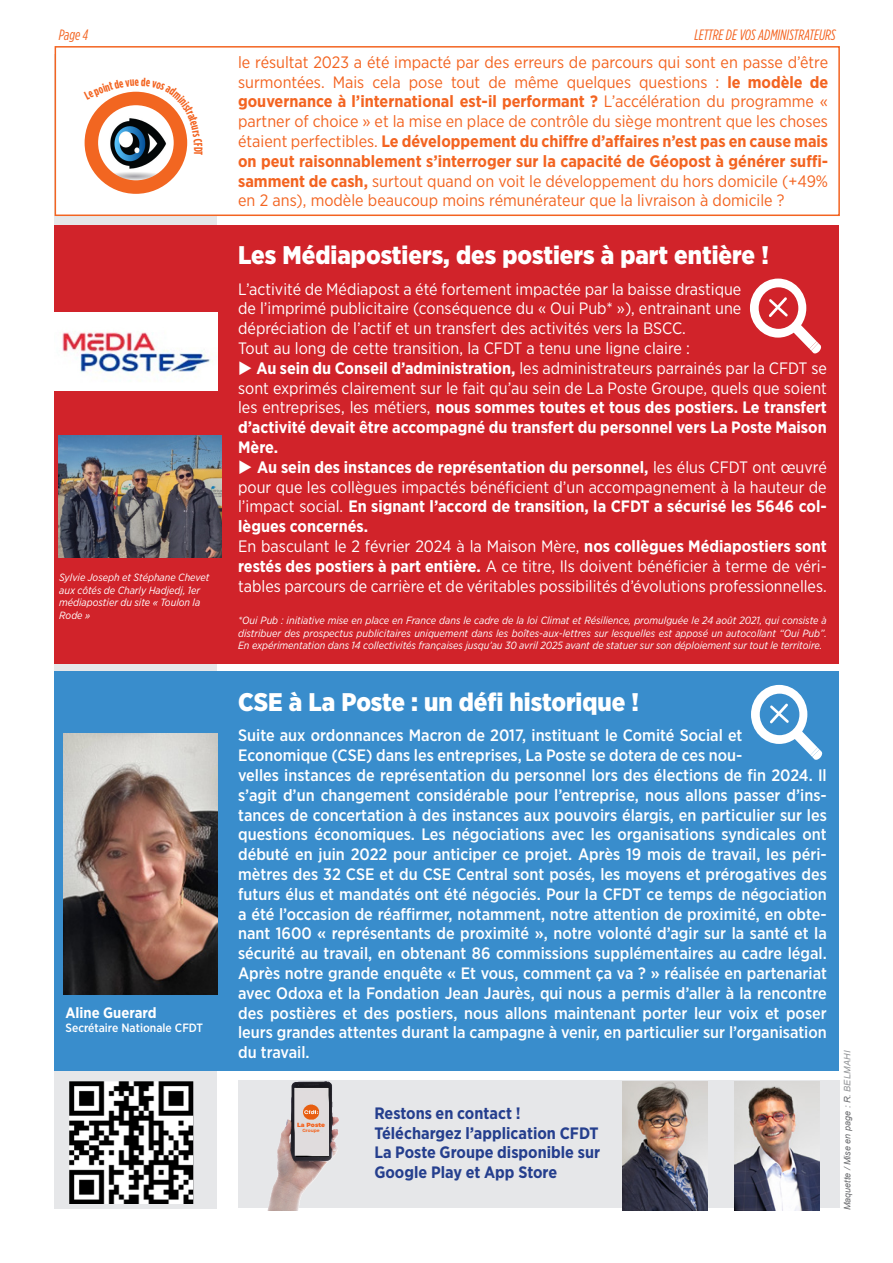
<style>
.page{position:relative;width:893px;height:1263px;background:#fff}
.page>*{position:absolute;margin:0;border:0;box-sizing:border-box;transform-origin:0 0}
.t1{font:900 25.5px "Gotham Narrow";color:#fff}
.t2{font:500 16.5px/19.8px "Gotham Narrow";color:#fff}
.t3{font:16.5px/19.8px "Gotham Narrow";color:#f36421;text-align:justify}
.t4{font:700 16.5px/19.8px "Gotham Narrow";color:#fff;text-align:justify}
.t5{font:16.5px/19.8px "Gotham Narrow";color:#fff;text-align:justify}
.t6{font:700 16.5px/19.8px "Gotham Narrow";color:#253f8e;text-align:justify}
.t7{font:italic 15px "Gotham Condensed";color:#f36421}
.t8{font:700 15px "Gotham Narrow";color:#fff}
.t9{font:500 12px "Gotham Narrow";color:#fff}
.t10{font:700 12px "Gotham Condensed";color:#f36421}
.t11{font:italic 10.5px/12.6px "Gotham Narrow";color:#fff;text-align:justify}
.t12{font:italic 9px "Arial";color:#6c6d70}
.t13{font:900 6px "Montserrat";color:#f36421}
.t14{font:700 4.5px "Montserrat";color:#f36421}
.s1{font-weight:700}
.s2{font-weight:400}
.s3{color:#939598}
</style>
<div class="page">
<div style="left:54px;top:54px;width:163px;height:1155px;background:#e6e7e9"></div>
<div style="left:238px;top:1081px;width:601px;height:127px;background:#e6e7e9"></div>
<img style="left:622px;top:1082px;width:85px;height:128px">
<img style="left:734px;top:1082px;width:85px;height:128px">
<img style="left:70px;top:1082px;width:123px;height:122px">
<img style="left:268px;top:1082px;width:70px;height:128px">
<div style="left:299px;top:1120px;width:22px;height:11px;background:#dfdcdc"></div>
<div style="left:54px;top:671px;width:785px;height:400px;background:#398dcc"></div>
<div style="left:54px;top:226px;width:785px;height:438px;background:#d1232a"></div>
<img style="left:63px;top:733px;width:154px;height:261px">
<svg style="left:751px;top:685px;width:72px;height:75px"></svg>
<svg style="left:750px;top:279px;width:72px;height:75px"></svg>
<img style="left:58px;top:435px;width:163px;height:122px">
<img style="left:54px;top:312px;width:163px;height:78px">
<div style="left:55px;top:46px;width:785px;height:170px;background:#fff;border:2px solid #f36421"></div>
<img style="left:86px;top:155px;width:100px;height:38px">
<div style="left:85px;top:92px;width:102px;height:101px;border:14px solid #f26621;border-radius:50%"></div>
<svg style="left:84px;top:91px;width:104px;height:64px"></svg>
<p class="t7" style="left:59px;top:26px;width:31px">Page 4</p>
<p class="t7" style="left:694px;top:26px;width:143px">LETTRE DE VOS ADMINISTRATEURS</p>
<p class="t10" style="left:205px;top:146px;width:7px;rotate:90deg">D</p>
<p class="t11" style="left:59px;top:571px;width:152px;text-align:left">Sylvie Joseph et Stéphane Chevet aux côtés de Charly Hadjedj, 1er médiapostier du site « Toulon la<br>Rode »</p>
<p class="t8" style="left:65px;top:1003px;width:93px">Aline Guerard</p>
<p class="t9" style="left:65px;top:1020px;width:139px">Secrétaire Nationale CFDT</p>
<p class="t3" style="left:238px;top:52px;width:591px">le résultat 2023 a été impacté par des erreurs de parcours qui sont en passe d’être surmontées. Mais cela pose tout de même quelques questions : <span class="s1">le modèle de gouvernance à l’international est-il performant ?</span> L’accélération du programme « partner of choice » et la mise en place de contrôle du siège montrent que les choses étaient perfectibles. <span class="s1">Le développement du chiffre d’affaires n’est pas en cause mais on peut raisonnablement s’interroger sur la capacité de Géopost à générer suffi&shy;samment de cash,</span> surtout quand on voit le développement du hors domicile (+49% en 2 ans), modèle beaucoup moins rémunérateur que la livraison à domicile ?</p>
<p class="t1" style="left:238px;top:238px;width:532px">Les Médiapostiers, des postiers à part entière !</p>
<p class="t5" style="left:238px;top:279px;width:505px">L’activité de Médiapost a été fortement impactée par la baisse drastique de l’imprimé publicitaire (conséquence du « Oui Pub* »), entrainant une dépréciation de l’actif et un transfert des activités vers la BSCC.</p>
<p class="t5" style="left:238px;top:338px;width:453px">Tout au long de cette transition, la CFDT a tenu une ligne claire :</p>
<p class="t4" style="left:238px;top:358px;width:590px">◆ Au sein du Conseil d’administration, <span class="s2">les administrateurs parrainés par la CFDT se sont exprimés clairement sur le fait qu’au sein de La Poste Groupe, quels que soient les entreprises, les métiers,</span> nous sommes toutes et tous des postiers. Le transfert d’activité devait être accompagné du transfert du personnel vers La Poste Maison Mère.</p>
<p class="t4" style="left:238px;top:457px;width:590px">◆ Au sein des instances de représentation du personnel, <span class="s2">les élus CFDT ont œuvré pour que les collègues impactés bénéficient d’un accompagnement à la hauteur de l’impact social.</span> En signant l’accord de transition, la CFDT a sécurisé les 5646 col&shy;lègues concernés.</p>
<p class="t5" style="left:238px;top:536px;width:590px">En basculant le 2 février 2024 à la Maison Mère, <span class="s1">nos collègues Médiapostiers sont restés des postiers à part entière.</span> A ce titre, Ils doivent bénéficier à terme de véri&shy;tables parcours de carrière et de véritables possibilités d’évolutions professionnelles.</p>
<p class="t11" style="left:238px;top:614px;width:590px">*Oui Pub : initiative mise en place en France dans le cadre de la loi Climat et Résilience, promulguée le 24 août 2021, qui consiste à distribuer des prospectus publicitaires uniquement dans les boîtes-aux-lettres sur lesquelles est apposé un autocollant “Oui Pub”.<br>En expérimentation dans 14 collectivités françaises jusqu’au 30 avril 2025 avant de statuer sur son déploiement sur tout le territoire.</p>
<p class="t1" style="left:238px;top:685px;width:402px">CSE à La Poste : un défi historique !</p>
<p class="t2" style="left:238px;top:725px;width:590px">Suite aux ordonnances Macron de 2017, instituant le Comité Social et Economique (CSE) dans les entreprises, La Poste se dotera de ces nou-<br>velles instances de représentation du personnel lors des élections de fin 2024. Il s’agit d’un changement considérable pour l’entreprise, nous allons passer d’ins&shy;tances de concertation à des instances aux pouvoirs élargis, en particulier sur les questions économiques. Les négociations avec les organisations syndicales ont débuté en juin 2022 pour anticiper ce projet. Après 19 mois de travail, les péri&shy;mètres des 32 CSE et du CSE Central sont posés, les moyens et prérogatives des futurs élus et mandatés ont été négociés. Pour la CFDT ce temps de négociation a été l’occasion de réaffirmer, notamment, notre attention de proximité, en obte&shy;nant 1600 « représentants de proximité », notre volonté d’agir sur la santé et la sécurité au travail, en obtenant 86 commissions supplémentaires au cadre légal.<br>Après notre grande enquête « Et vous, comment ça va ? » réalisée en partenariat avec Odoxa et la Fondation Jean Jaurès, qui nous a permis d’aller à la rencontre des postières et des postiers, nous allons maintenant porter leur voix et poser leurs grandes attentes durant la campagne à venir, en particulier sur l’organisation du travail.</p>
<p class="t13" style="left:297px;top:1120px;width:29px">La Poste</p>
<p class="t14" style="left:302px;top:1127px;width:19px">Groupe</p>
<p class="t6" style="left:374px;top:1103px;width:148px">Restons en contact !</p>
<p class="t6" style="left:374px;top:1123px;width:227px">Téléchargez l’application CFDT La Poste Groupe disponible sur Google Play et App Store</p>
<p class="t12" style="left:842px;top:1210px;width:161px;rotate:-90deg">Maquette / Mise en page : R. <span class="s3">BELMAHI</span></p>
</div>
